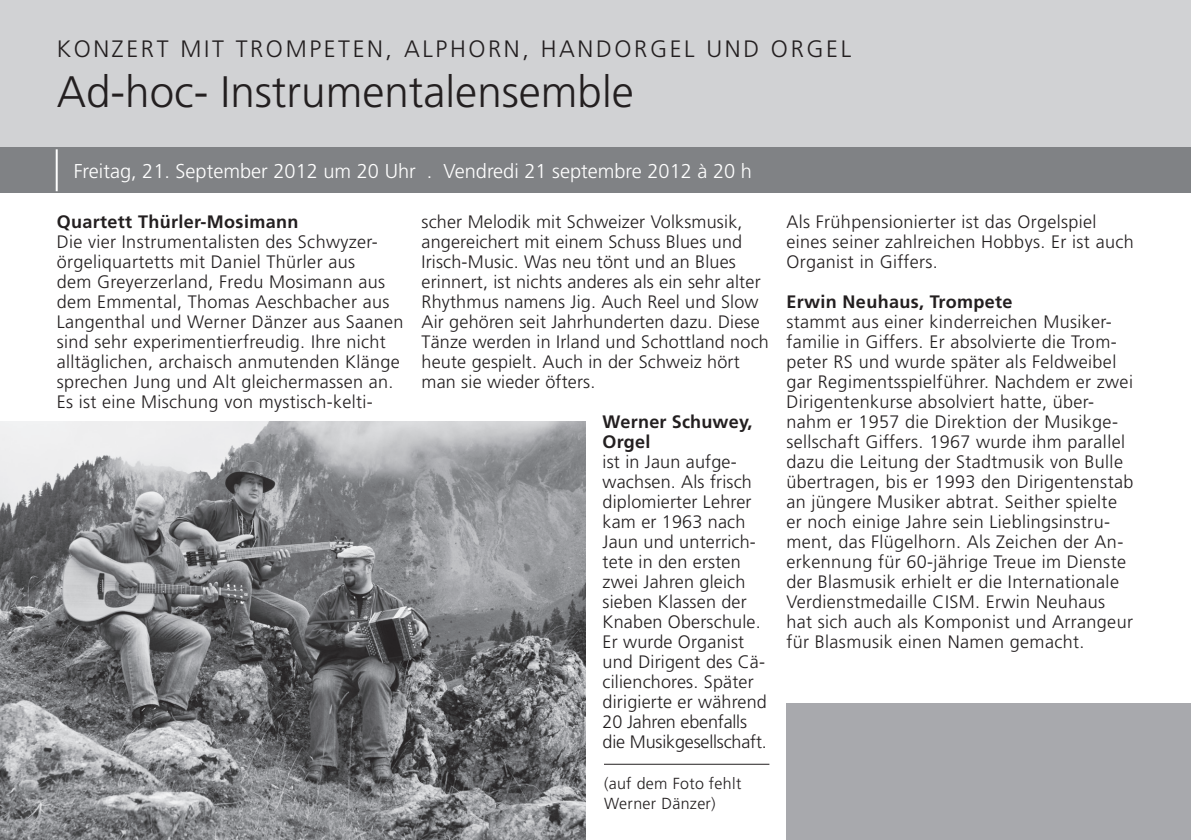
<style>
.page{position:relative;width:1191px;height:840px;background:#fff}
.page>*{position:absolute;margin:0;border:0;box-sizing:border-box;transform-origin:0 0}
.t1{font:300 44px "Frutiger";color:#231f20}
.t2{font:300 23.8px "Frutiger";letter-spacing:.11em;color:#231f20}
.t3{font:300 20px "Frutiger";color:#fff}
.t4{font:300 18px/20px "Frutiger";letter-spacing:.02em;color:#231f20}
.t5{font:700 18px/20px "Frutiger";letter-spacing:.02em;color:#231f20}
.t6{font:300 16px/20px "Frutiger";letter-spacing:.02em;color:#231f20}
</style>
<div class="page">
<div style="left:0;top:0;width:1191px;height:147px;background:#d1d2d4"></div>
<div style="left:0;top:147px;width:1191px;height:46px;background:#808285"></div>
<hr style="left:56px;top:149px;width:2px;height:42px;background:#fff">
<img style="left:0;top:421px;width:585px;height:418px">
<hr style="left:604px;top:763px;width:165px;height:1px;background:#231f20">
<div style="left:786px;top:703px;width:405px;height:136px;background:#a8a9ad"></div>
<h2 class="t2" style="left:57px;top:36px;width:796px">Konzert mit Trompeten, Alphorn, Handorgel und Orgel</h2>
<h1 class="t1" style="left:57px;top:67px;width:578px">Ad-hoc- Instrumentalensemble</h1>
<p class="t3" style="left:74px;top:160px;width:680px">Freitag, 21. September 2012 um 20 U hr . Vendredi 21 septembre 2012 à 20 h</p>
<p class="t4" style="left:421px;top:211px;width:349px">scher Melodik mit Schweizer Volksmusik, angereichert mit einem Schuss Blues und Irisch-M usic. Was neu tönt und an Blues erinnert, ist nichts anderes als ein sehr alter Rhythmus namens Jig. Auch Reel und Slow Air gehören seit Jahrhunderten dazu. Diese Tänze werden in Irland und Schottland noch heute gespielt. Auch in der Schweiz hört man sie wieder öfters.</p>
<p class="t5" style="left:602px;top:411px;width:151px">Werner Schuwey,<br>Orgel</p>
<p class="t4" style="left:602px;top:451px;width:166px">ist in Jaun aufge&shy;wachsen. Als frisch diplomierter Lehrer kam er 1963 nach<br>Jaun und unterrich&shy;tete in den ersten zwei Jahren gleich sieben Klassen der<br>Knaben Oberschule.<br>Er wurde Organist und Dirigent des Cä&shy;cilienchores. Später dirigierte er während<br>20 Jahren ebenfalls die M usikgesellschaft.</p>
<p class="t6" style="left:604px;top:773px;width:139px">(auf dem Foto fehlt<br>Werner Dänzer)</p>
<p class="t5" style="left:57px;top:211px;width:243px">Quartett Thürler-Mosimann</p>
<p class="t4" style="left:57px;top:231px;width:348px">Die vier Instrumentalisten des Schwyzer&shy;örgeliquartetts mit Daniel Thürler aus<br>dem Greyerzerland, Fredu Mosimann aus dem Emmental, Thomas Aeschbacher aus Langenthal und Werner Dänzer aus Saanen sind sehr experimentierfreudig. Ihre nicht alltäglichen, archaisch anmutenden Klänge sprechen Jung und Alt gleichermassen an.<br>Es ist eine M ischung von mystisch-kelti-</p>
<p class="t4" style="left:786px;top:211px;width:349px">Als Frühpensionierter ist das Orgelspiel eines seiner zahlreichen Hobbys. Er ist auch<br>Organist in Giffers.</p>
<p class="t5" style="left:786px;top:291px;width:227px">Erwin Neuhaus, Trompete</p>
<p class="t4" style="left:786px;top:311px;width:348px">stammt aus einer kinderreichen M usiker&shy;familie in Giffers. Er absolvierte die Trom&shy;peter RS und wurde später als Feldweibel gar Regimentsspielführer. Nachdem er zwei Dirigentenkurse absolviert hatte, über&shy;nahm er 1957 die Direktion der M usikge&shy;sellschaft Giffers. 1967 wurde ihm parallel dazu die Leitung der Stadtmusik von Bulle übertragen, bis er 1993 den Dirigentenstab an jüngere M usiker abtrat. Seither spielte er noch einige Jahre sein Lieblingsinstru&shy;ment, das Flügelhorn. Als Zeichen der An&shy;erkennung für 60-jährige Treue im Dienste der Blasmusik erhielt er die Internationale Verdienstmedaille CISM . Erwin Neuhaus hat sich auch als Komponist und Arrangeur für Blasmusik einen Namen gemacht.</p>
</div>
